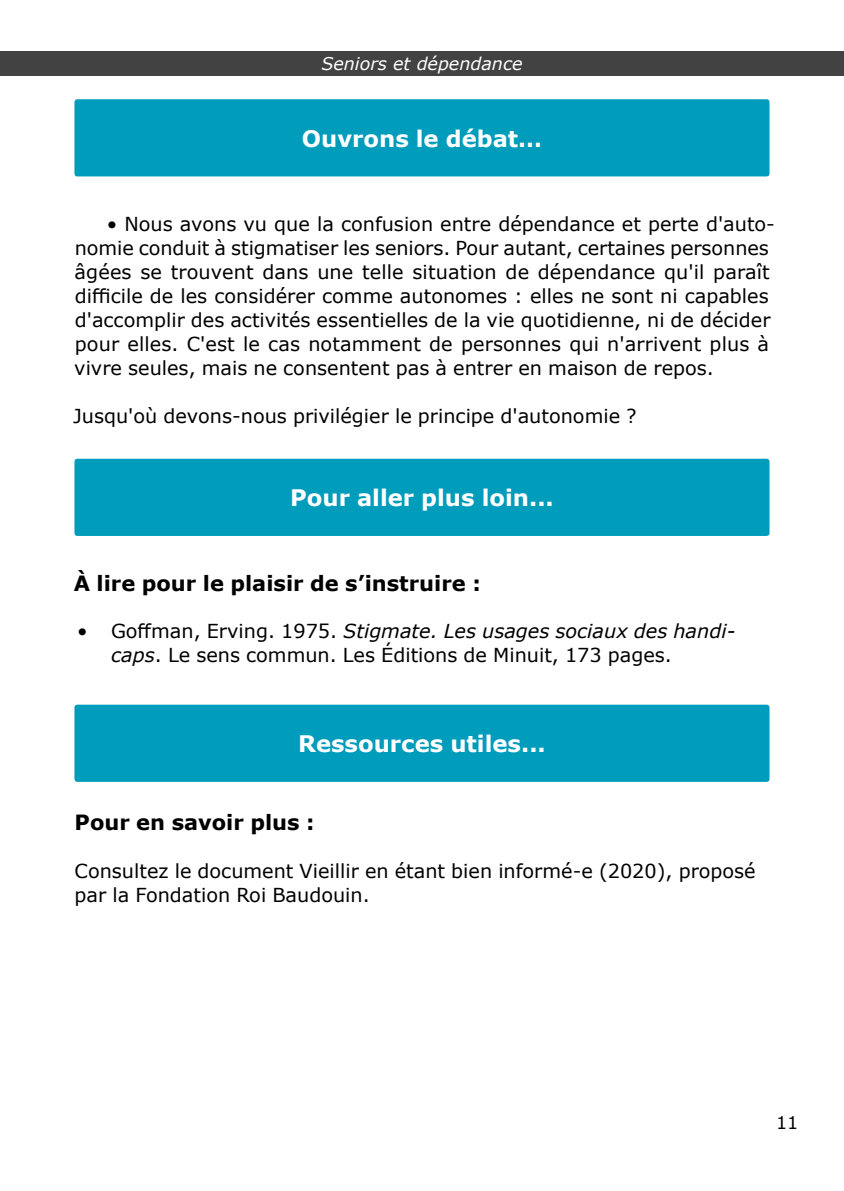
<style>
.page{position:relative;width:844px;height:1191px;background:#fff}
.page>*{position:absolute;margin:0;border:0;box-sizing:border-box;transform-origin:0 0}
.t1{font:700 22.75px "Verdana";color:#fff}
.t2{font:700 21px "Verdana";color:#000}
.t3{font:19.25px/24px "Verdana";color:#000}
.t4{font:italic 17.5px "Verdana";color:#fff}
.t5{font:17.5px "Verdana";color:#000}
.s1{font-style:italic}
</style>
<div class="page">
<div style="left:0;top:51px;width:843px;height:25px;background:#424242"></div>
<div style="left:77px;top:102px;width:689px;height:72px;background:#009cbb"></div>
<div style="left:74px;top:99px;width:695px;height:77px;border:5px solid #009cbb"></div>
<div style="left:77px;top:461px;width:689px;height:72px;background:#009cbb"></div>
<div style="left:74px;top:459px;width:695px;height:77px;border:5px solid #009cbb"></div>
<div style="left:77px;top:707px;width:689px;height:72px;background:#009cbb"></div>
<div style="left:74px;top:704px;width:695px;height:78px;border:5px solid #009cbb"></div>
<p class="t4" style="left:321px;top:52px;width:202px">Seniors et dépendance</p>
<p class="t1" style="left:302px;top:122px;width:242px">Ouvrons le débat…</p>
<p class="t3" style="left:74px;top:211px;width:702px;text-indent:32px">• Nous avons vu que la confusion entre dépendance et perte d'auto&shy;nomie conduit à stigmatiser les seniors. Pour autant, certaines personnes âgées se trouvent dans une telle situation de dépendance qu'il paraît difficile de les considérer comme autonomes : elles ne sont ni capables d'accomplir des activités essentielles de la vie quotidienne, ni de décider pour elles. C'est le cas notamment de personnes qui n'arrivent plus à vivre seules, mais ne consentent pas à entrer en maison de repos.</p>
<p class="t3" style="left:73px;top:403px;width:565px">Jusqu'où devons-nous privilégier le principe d'autonomie ?</p>
<p class="t1" style="left:290px;top:481px;width:265px">Pour aller plus loin...</p>
<p class="t2" style="left:74px;top:568px;width:408px">À lire pour le plaisir de s’instruire :</p>
<p class="t3" style="left:111px;top:619px;width:625px;text-indent:-34px">• Goffman, Erving. 1975. <span class="s1">Stigmate. Les usages sociaux des handi&shy;caps</span>. Le sens commun. Les Éditions de Minuit, 173 pages.</p>
<p class="t1" style="left:298px;top:727px;width:249px">Ressources utiles...</p>
<p class="t2" style="left:75px;top:808px;width:241px">Pour en savoir plus :</p>
<p class="t3" style="left:75px;top:859px;width:682px">Consultez le document Vieillir en étant bien informé-e (2020), proposé par la Fondation Roi Baudouin.</p>
<p class="t5" style="left:776px;top:1111px;width:24px">11</p>
</div>
